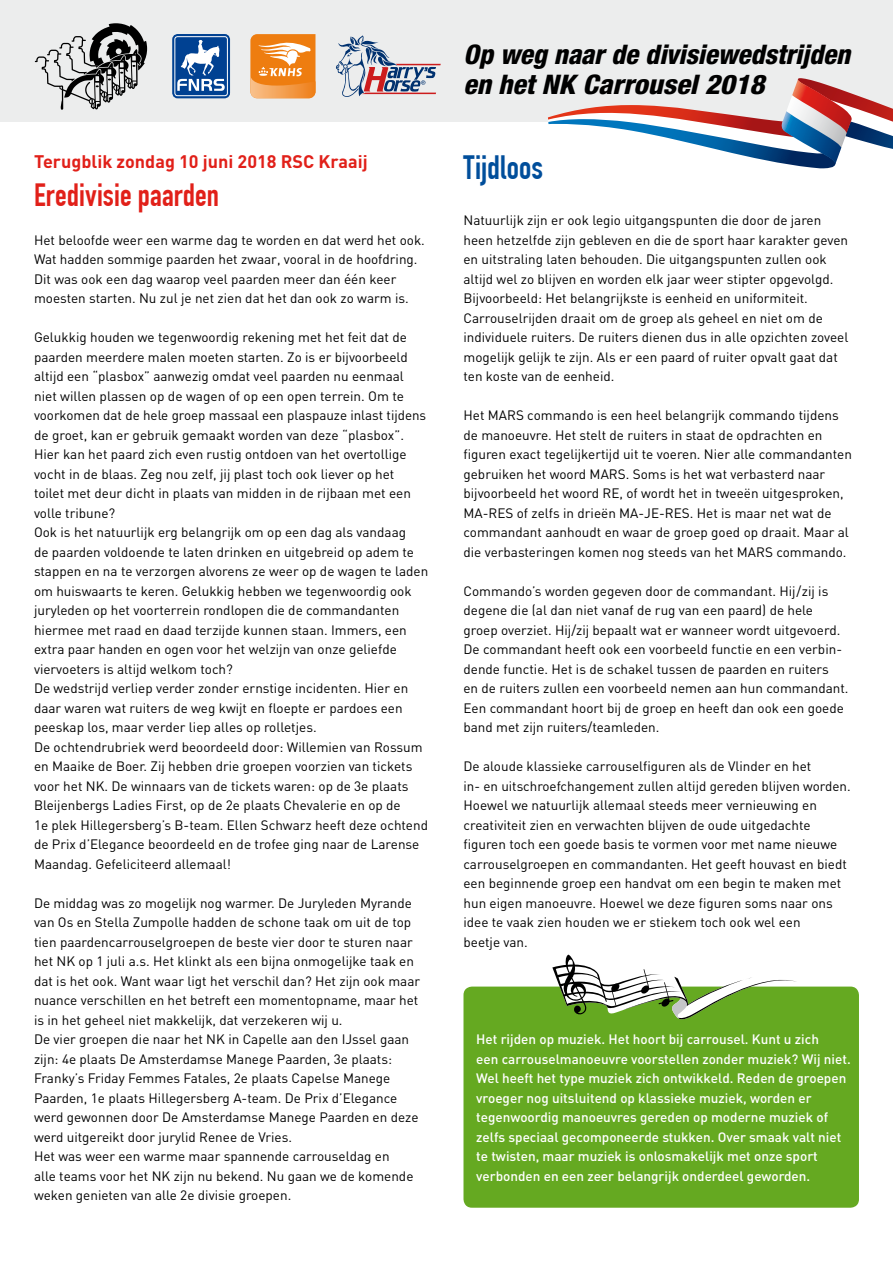
<style>
.page{position:relative;width:893px;height:1263px;background:#fff}
.page>*{position:absolute;margin:0;border:0;box-sizing:border-box;transform-origin:0 0}
.t1{font:700 33px "DIN Condensed";color:#004e9b}
.t2{font:700 31.5px "DIN Condensed";color:#e12019}
.t3{font:italic 800 condensed 27px "Helvetica Neue";color:#000}
.t4{font:700 18px "DIN";color:#e12019}
.t5{font:13.5px/19.5px "DIN";color:#000}
.t6{font:500 13.5px/19.5px "DIN";color:#fff}
</style>
<div class="page">
<div style="left:463px;top:986px;width:396px;height:222px;background:#65a921;border-radius:9px"></div>
<div style="left:0;top:0;width:893px;height:121px;background:#eceded"></div>
<div style="left:172px;top:34px;width:58px;height:64px;border:6px solid #004192;border-radius:3px"></div>
<div style="left:174px;top:36px;width:54px;height:60px;border:1px solid #fff;border-radius:3px"></div>
<svg style="left:177px;top:40px;width:48px;height:51px;background:#537fb5"></svg>
<svg style="left:250px;top:34px;width:65px;height:64px;background:#f19944"></svg>
<svg style="left:336px;top:35px;width:105px;height:62px"></svg>
<svg style="left:35px;top:23px;width:112px;height:87px"></svg>
<svg style="left:548px;top:78px;width:345px;height:90px"></svg>
<svg style="left:552px;top:954px;width:245px;height:66px"></svg>
<p class="t4" style="left:34px;top:150px;width:335px">Terugblik zondag 10 juni 2018 RSC Kraaij</p>
<p class="t2" style="left:34px;top:176px;width:187px">Eredivisie paarden</p>
<p class="t5" style="left:34px;top:230px;width:392px">Het beloofde weer een warme dag te worden en dat werd het ook.<br>Wat hadden sommige paarden het zwaar, vooral in de hoofdring.<br>Dit was ook een dag waarop veel paarden meer dan één keer moesten starten. Nu zul je net zien dat het dan ook zo warm is.</p>
<p class="t5" style="left:34px;top:327px;width:394px">Gelukkig houden we tegenwoordig rekening met het feit dat de paarden meerdere malen moeten starten. Zo is er bijvoorbeeld altijd een “plasbox” aanwezig omdat veel paarden nu eenmaal niet willen plassen op de wagen of op een open terrein. Om te voorkomen dat de hele groep massaal een plaspauze inlast tijdens de groet, kan er gebruik gemaakt worden van deze “plasbox”.<br>Hier kan het paard zich even rustig ontdoen van het overtollige vocht in de blaas. Zeg nou zelf, jij plast toch ook liever op het toilet met deur dicht in plaats van midden in de rijbaan met een volle tribune?</p>
<p class="t5" style="left:34px;top:522px;width:396px">Ook is het natuurlijk erg belangrijk om op een dag als vandaag<br>de paarden voldoende te laten drinken en uitgebreid op adem te stappen en na te verzorgen alvorens ze weer op de wagen te laden om huiswaarts te keren. Gelukkig hebben we tegenwoordig ook juryleden op het voorterrein rondlopen die de commandanten hiermee met raad en daad terzijde kunnen staan. Immers, een extra paar handen en ogen voor het welzijn van onze geliefde viervoeters is altijd welkom toch?</p>
<p class="t5" style="left:34px;top:678px;width:376px">De wedstrijd verliep verder zonder ernstige incidenten. Hier en daar waren wat ruiters de weg kwijt en floepte er pardoes een peeskap los, maar verder liep alles op rolletjes.</p>
<p class="t5" style="left:34px;top:737px;width:396px">De ochtendrubriek werd beoordeeld door: Willemien van Rossum en Maaike de Boer. Zij hebben drie groepen voorzien van tickets voor het NK. De winnaars van de tickets waren: op de 3e plaats Bleijenbergs Ladies First, op de 2e plaats Chevalerie en op de<br>1e plek Hillegersberg’s B-team. Ellen Schwarz heeft deze ochtend de Prix d’Elegance beoordeeld en de trofee ging naar de Larense Maandag. Gefeliciteerd allemaal!</p>
<p class="t5" style="left:34px;top:893px;width:388px">De middag was zo mogelijk nog warmer. De Juryleden Myrande van Os en Stella Zumpolle hadden de schone taak om uit de top tien paardencarrouselgroepen de beste vier door te sturen naar het NK op 1 juli a.s. Het klinkt als een bijna onmogelijke taak en dat is het ook. Want waar ligt het verschil dan? Het zijn ook maar nuance verschillen en het betreft een momentopname, maar het is in het geheel niet makkelijk, dat verzekeren wij u.<br>De vier groepen die naar het NK in Capelle aan den IJssel gaan zijn: 4e plaats De Amsterdamse Manege Paarden, 3e plaats:<br>Franky’s Friday Femmes Fatales, 2e plaats Capelse Manege Paarden, 1e plaats Hillegersberg A-team. De Prix d’Elegance werd gewonnen door De Amsterdamse Manege Paarden en deze werd uitgereikt door jurylid Renee de Vries.</p>
<p class="t5" style="left:34px;top:1146px;width:381px">Het was weer een warme maar spannende carrouseldag en alle teams voor het NK zijn nu bekend. Nu gaan we de komende weken genieten van alle 2e divisie groepen.</p>
<p class="t3" style="left:463px;top:38px;width:388px">Op weg naar de divisiewedstrijden</p>
<p class="t3" style="left:463px;top:67px;width:303px">en het NK Carrousel 2018</p>
<p class="t1" style="left:463px;top:148px;width:81px">Tijdloos</p>
<p class="t5" style="left:463px;top:210px;width:386px">Natuurlijk zijn er ook legio uitgangspunten die door de jaren heen hetzelfde zijn gebleven en die de sport haar karakter geven en uitstraling laten behouden. Die uitgangspunten zullen ook altijd wel zo blijven en worden elk jaar weer stipter opgevolgd.</p>
<p class="t5" style="left:463px;top:288px;width:386px">Bijvoorbeeld: Het belangrijkste is eenheid en uniformiteit.<br>Carrouselrijden draait om de groep als geheel en niet om de individuele ruiters. De ruiters dienen dus in alle opzichten zoveel mogelijk gelijk te zijn. Als er een paard of ruiter opvalt gaat dat ten koste van de eenheid.</p>
<p class="t5" style="left:463px;top:405px;width:390px">Het MARS commando is een heel belangrijk commando tijdens de manoeuvre. Het stelt de ruiters in staat de opdrachten en figuren exact tegelijkertijd uit te voeren. Nier alle commandanten gebruiken het woord MARS. Soms is het wat verbasterd naar bijvoorbeeld het woord RE, of wordt het in tweeën uitgesproken, MA-RES of zelfs in drieën MA-JE-RES. Het is maar net wat de commandant aanhoudt en waar de groep goed op draait. Maar al die verbasteringen komen nog steeds van het MARS commando.</p>
<p class="t5" style="left:463px;top:581px;width:387px">Commando’s worden gegeven door de commandant. Hij/zij is degene die (al dan niet vanaf de rug van een paard) de hele groep overziet. Hij/zij bepaalt wat er wanneer wordt uitgevoerd.<br>De commandant heeft ook een voorbeeld functie en een verbin&shy;dende functie. Het is de schakel tussen de paarden en ruiters<br>en de ruiters zullen een voorbeeld nemen aan hun commandant.<br>Een commandant hoort bij de groep en heeft dan ook een goede band met zijn ruiters/teamleden.</p>
<p class="t5" style="left:463px;top:756px;width:389px">De aloude klassieke carrouselfiguren als de Vlinder en het<br>in- en uitschroefchangement zullen altijd gereden blijven worden.<br>Hoewel we natuurlijk allemaal steeds meer vernieuwing en creativiteit zien en verwachten blijven de oude uitgedachte figuren toch een goede basis te vormen voor met name nieuwe carrouselgroepen en commandanten. Het geeft houvast en biedt een beginnende groep een handvat om een begin te maken met hun eigen manoeuvre. Hoewel we deze figuren soms naar ons idee te vaak zien houden we er stiekem toch ook wel een<br>beetje van.</p>
<p class="t6" style="left:476px;top:1029px;width:376px">Het rijden op muziek. Het hoort bij carrousel. Kunt u zich<br>een carrouselmanoeuvre voorstellen zonder muziek? Wij niet.<br>Wel heeft het type muziek zich ontwikkeld. Reden de groepen vroeger nog uitsluitend op klassieke muziek, worden er tegenwoordig manoeuvres gereden op moderne muziek of zelfs speciaal gecomponeerde stukken. Over smaak valt niet te twisten, maar muziek is onlosmakelijk met onze sport verbonden en een zeer belangrijk onderdeel geworden.</p>
</div>
